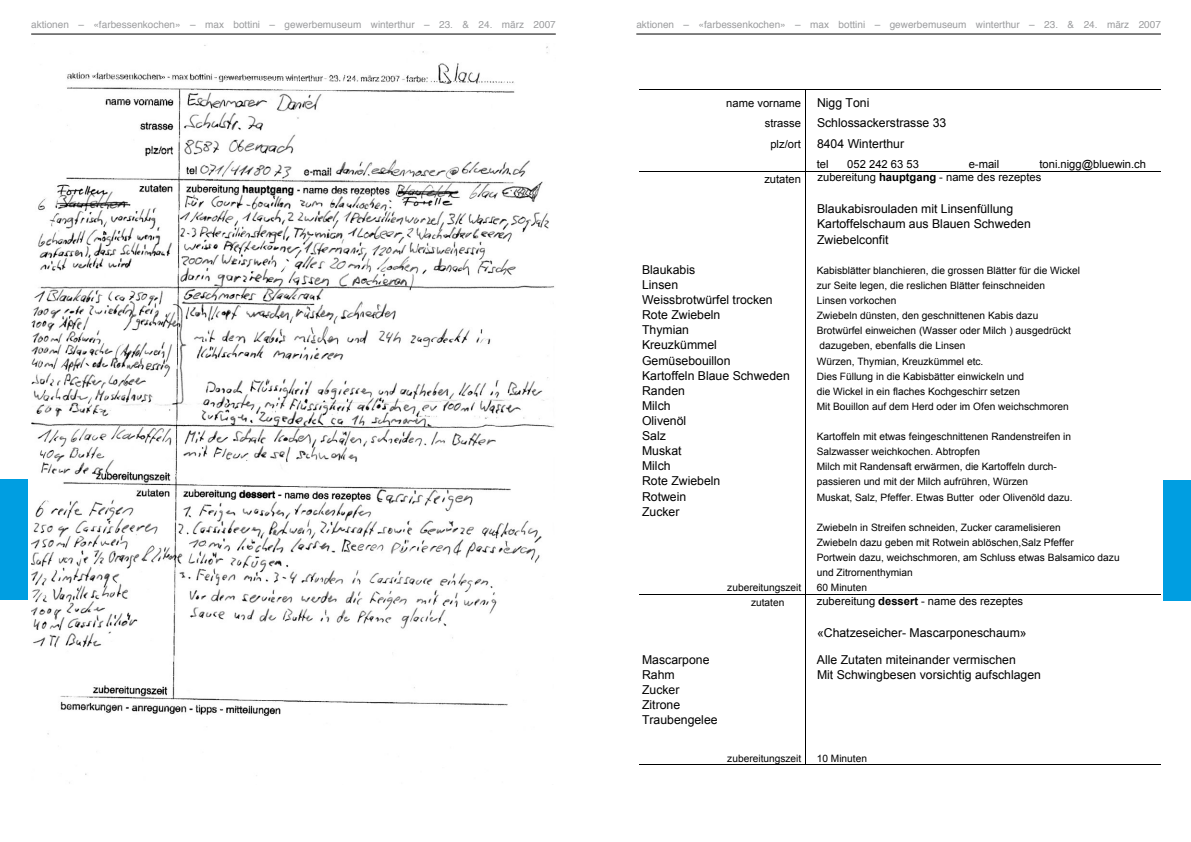
<style>
.page{position:relative;width:1191px;height:842px;background:#fff}
.page>*{position:absolute;margin:0;border:0;box-sizing:border-box;transform-origin:0 0}
.t1{font:12.2px/15.1px "Arial MS";color:#000}
.t2{font:11.2px "Arial MS";color:#000}
.t3{font:10.2px/15.1px "Arial MS";color:#000}
.t4{font:10px "Helvetica";color:#9c9d9f}
.s1{font-family:"Arial Bold MS"}
</style>
<div class="page">
<hr style="left:636px;top:34px;width:524px;height:1px;background:#000">
<hr style="left:31px;top:34px;width:525px;height:1px;background:#000">
<div style="left:0;top:479px;width:27px;height:120px;background:#009ee1"></div>
<div style="left:1163px;top:480px;width:28px;height:120px;background:#009ee1"></div>
<img style="left:31px;top:45px;width:523px;height:739px">
<hr style="left:805px;top:91px;width:1px;height:674px;background:#000">
<hr style="left:639px;top:90px;width:521px;height:1px;background:#000">
<hr style="left:639px;top:171px;width:521px;height:1px;background:#000">
<hr style="left:639px;top:594px;width:521px;height:1px;background:#000">
<hr style="left:639px;top:764px;width:521px;height:1px;background:#000">
<p class="t4" style="left:31px;top:21px;width:526px">aktionen – «farbessenkochen» – max bottini – gewerbemuseum winterthur – 23. &amp; 24. märz 2007</p>
<p class="t4" style="left:636px;top:21px;width:526px">aktionen – «farbessenkochen» – max bottini – gewerbemuseum winterthur – 23. &amp; 24. märz 2007</p>
<p class="t2" style="left:726px;top:99px;width:76px">name vorname</p>
<p class="t1" style="left:817px;top:96px;width:54px">Nigg Toni</p>
<p class="t2" style="left:765px;top:119px;width:38px">strasse</p>
<p class="t1" style="left:817px;top:117px;width:131px">Schlossackerstrasse 33</p>
<p class="t2" style="left:770px;top:139px;width:32px">plz/ort</p>
<p class="t1" style="left:817px;top:137px;width:89px">8404 Winterthur</p>
<p class="t2" style="left:816px;top:160px;width:13px">tel</p>
<p class="t2" style="left:847px;top:160px;width:73px">052 242 63 53</p>
<p class="t2" style="left:968px;top:160px;width:32px">e-mail</p>
<p class="t2" style="left:1039px;top:160px;width:108px">toni.nigg@bluewin.ch</p>
<p class="t2" style="left:764px;top:175px;width:38px">zutaten</p>
<p class="t2" style="left:817px;top:173px;width:225px">zubereitung <span class="s1">hauptgang</span> - name des rezeptes</p>
<p class="t1" style="left:817px;top:203px;width:215px">Blaukabisrouladen mit Linsenf¸llung<br>Kartoffelschaum aus Blauen Schweden<br>Zwiebelconfit</p>
<p class="t1" style="left:642px;top:263px;width:55px">Blaukabis</p>
<p class="t3" style="left:816px;top:264px;width:265px">Kabisbl‰tter blanchieren, die grossen Bl‰tter f¸r die Wickel</p>
<p class="t1" style="left:642px;top:278px;width:38px">Linsen</p>
<p class="t3" style="left:816px;top:279px;width:230px">zur Seite legen, die reslichen Bl‰tter feinschneiden</p>
<p class="t1" style="left:642px;top:293px;width:132px">Weissbrotw¸rfel trocken</p>
<p class="t3" style="left:816px;top:294px;width:81px">Linsen vorkochen</p>
<p class="t1" style="left:642px;top:308px;width:80px">Rote Zwiebeln</p>
<p class="t3" style="left:816px;top:309px;width:223px">Zwiebeln d¸nsten, den geschnittenen Kabis dazu</p>
<p class="t1" style="left:642px;top:324px;width:48px">Thymian</p>
<p class="t3" style="left:816px;top:324px;width:256px">Brotw¸rfel einweichen (Wasser oder Milch ) ausgedr¸ckt</p>
<p class="t1" style="left:642px;top:339px;width:76px">Kreuzk¸mmel</p>
<p class="t3" style="left:819px;top:339px;width:147px">dazugeben, ebenfalls die Linsen</p>
<p class="t1" style="left:642px;top:354px;width:90px">Gem¸sebouillon</p>
<p class="t3" style="left:816px;top:354px;width:168px">W¸rzen, Thymian, Kreuzk¸mmel etc.</p>
<p class="t1" style="left:642px;top:369px;width:149px">Kartoffeln Blaue Schweden</p>
<p class="t3" style="left:816px;top:369px;width:209px">Dies F¸llung in die Kabisb‰tter einwickeln und</p>
<p class="t1" style="left:642px;top:384px;width:44px">Randen</p>
<p class="t3" style="left:816px;top:385px;width:205px">die Wickel in ein flaches Kochgeschirr setzen</p>
<p class="t1" style="left:642px;top:399px;width:30px">Milch</p>
<p class="t3" style="left:816px;top:400px;width:253px">Mit Bouillon auf dem Herd oder im Ofen weichschmoren</p>
<p class="t1" style="left:642px;top:414px;width:46px">Olivenˆl<br>Salz</p>
<p class="t3" style="left:816px;top:430px;width:256px">Kartoffeln mit etwas feingeschnittenen Randenstreifen in</p>
<p class="t1" style="left:642px;top:444px;width:41px">Muskat</p>
<p class="t3" style="left:816px;top:445px;width:165px">Salzwasser weichkochen. Abtropfen</p>
<p class="t1" style="left:642px;top:460px;width:30px">Milch</p>
<p class="t3" style="left:816px;top:460px;width:242px">Milch mit Randensaft erw‰rmen, die Kartoffeln durch-</p>
<p class="t1" style="left:642px;top:475px;width:80px">Rote Zwiebeln</p>
<p class="t3" style="left:816px;top:475px;width:213px">passieren und mit der Milch aufr¸hren, W¸rzen</p>
<p class="t1" style="left:642px;top:490px;width:46px">Rotwein</p>
<p class="t3" style="left:816px;top:490px;width:257px">Muskat, Salz, Pfeffer. Etwas Butter oder Olivenˆld dazu.</p>
<p class="t1" style="left:642px;top:505px;width:39px">Zucker</p>
<p class="t3" style="left:816px;top:521px;width:304px">Zwiebeln in Streifen schneiden, Zucker caramelisieren<br>Zwiebeln dazu geben mit Rotwein ablˆschen,Salz Pfeffer<br>Portwein dazu, weichschmoren, am Schluss etwas Balsamico dazu und Zitrornenthymian</p>
<p class="t3" style="left:727px;top:581px;width:76px">zubereitungszeit</p>
<p class="t3" style="left:816px;top:581px;width:52px">60 Minuten</p>
<p class="t3" style="left:751px;top:596px;width:35px">zutaten</p>
<p class="t2" style="left:816px;top:596px;width:208px">zubereitung <span class="s1">dessert</span> - name des rezeptes</p>
<p class="t1" style="left:817px;top:626px;width:211px">´Chatzeseicher- Mascarponeschaumª</p>
<p class="t1" style="left:642px;top:653px;width:69px">Mascarpone</p>
<p class="t1" style="left:817px;top:653px;width:200px">Alle Zutaten miteinander vermischen</p>
<p class="t1" style="left:642px;top:668px;width:34px">Rahm</p>
<p class="t1" style="left:817px;top:668px;width:225px">Mit Schwingbesen vorsichtig aufschlagen</p>
<p class="t1" style="left:642px;top:683px;width:77px">Zucker<br>Zitrone<br>Traubengelee</p>
<p class="t3" style="left:727px;top:752px;width:76px">zubereitungszeit</p>
<p class="t3" style="left:816px;top:752px;width:52px">10 Minuten</p>
</div>
